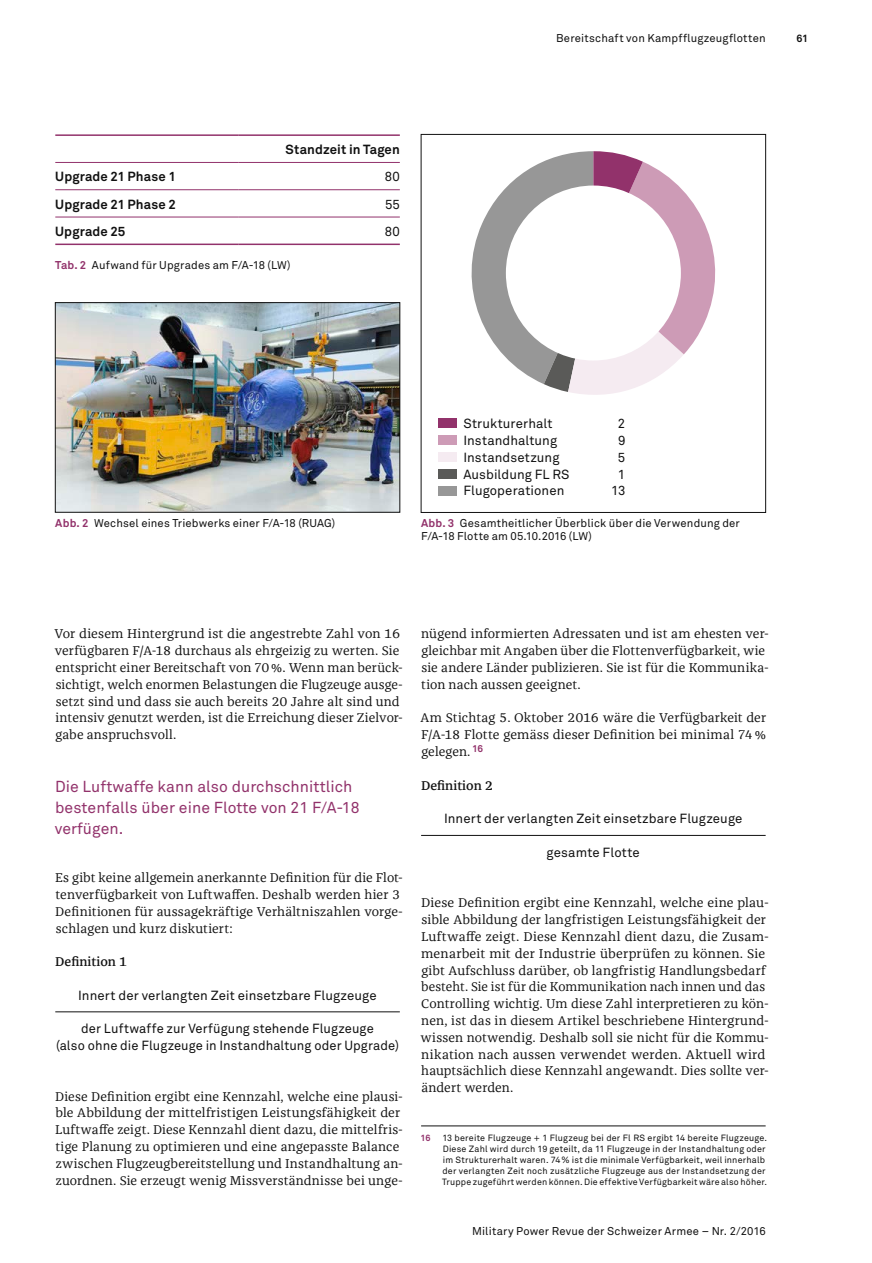
<style>
.page{position:relative;width:872px;height:1263px;background:#fff}
.page>*{position:absolute;margin:0;border:0;box-sizing:border-box;transform-origin:0 0}
._04_02_Zitat{font:15.75px/21px "Akkurat Pro";letter-spacing:.005em;color:#92326b}
._02_01_Grundtext{font:13.2px/16.8px "Franziska Offc";letter-spacing:.01em;color:#111}
._02_01_Grundtext-2{font:13.2px/16.8px "Akkurat Pro";letter-spacing:.01em;color:#111;text-align:center}
._02_01_Grundtext-3{font:700 13.2px "Akkurat Pro";letter-spacing:.01em;color:#111}
._01_05_Zwischentitel{font:500 13.2px "Franziska Offc";color:#111}
._04_03_Legende{font:11.25px/13.5px "Akkurat Pro";letter-spacing:.015em;color:#111}
.t1{font:700 10.5px "Akkurat Pro";color:#111}
._04_04_Fussnote{font:9px/10.8px "Akkurat Pro";letter-spacing:.02em;color:#111}
._04_04_Fussnote-2{font:700 9px "Akkurat Pro";color:#92326b}
.s1{font-weight:700;color:#92326b}
</style>
<div class="page">
<div style="left:421px;top:134px;width:345px;height:379px;border:1px solid #111"></div>
<hr style="left:421px;top:835px;width:344px;height:1px;background:#111">
<hr style="left:421px;top:1126px;width:344px;height:1px;background:#111">
<hr style="left:55px;top:1011px;width:345px;height:1px;background:#111">
<hr style="left:55px;top:134px;width:183px;height:2px;background:#92326b">
<hr style="left:238px;top:134px;width:162px;height:2px;background:#92326b">
<hr style="left:55px;top:162px;width:183px;height:1px;background:#92326b">
<hr style="left:238px;top:162px;width:162px;height:1px;background:#92326b">
<hr style="left:55px;top:189px;width:183px;height:1px;background:#92326b">
<hr style="left:238px;top:189px;width:162px;height:1px;background:#92326b">
<hr style="left:55px;top:217px;width:183px;height:1px;background:#92326b">
<hr style="left:238px;top:217px;width:162px;height:1px;background:#92326b">
<hr style="left:55px;top:244px;width:183px;height:1px;background:#92326b">
<hr style="left:238px;top:244px;width:162px;height:1px;background:#92326b">
<img style="left:57px;top:304px;width:341px;height:206px">
<div style="left:55px;top:302px;width:345px;height:210px;border:1px solid #111"></div>
<svg style="left:471px;top:151px;width:245px;height:244px"></svg>
<div style="left:506px;top:186px;width:175px;height:174px;background:#fff;border-radius:50%"></div>
<div style="left:438px;top:419px;width:19px;height:9px;background:#92326b"></div>
<div style="left:438px;top:436px;width:19px;height:9px;background:#cd9bb6"></div>
<div style="left:438px;top:452px;width:19px;height:10px;background:#f5ebf1"></div>
<div style="left:438px;top:469px;width:19px;height:9px;background:#5a5a58"></div>
<div style="left:438px;top:486px;width:19px;height:9px;background:#979797"></div>
<p class="_02_01_Grundtext-3" style="left:286px;top:141px;width:116px">Standzeit in Tagen</p>
<p class="_02_01_Grundtext-3" style="left:55px;top:168px;width:122px">Upgrade 21 Phase 1</p>
<p class="_02_01_Grundtext-2" style="left:385px;top:169px;width:16px">80</p>
<p class="_02_01_Grundtext-3" style="left:55px;top:196px;width:122px">Upgrade 21 Phase 2</p>
<p class="_02_01_Grundtext-2" style="left:385px;top:196px;width:16px">55</p>
<p class="_02_01_Grundtext-3" style="left:55px;top:223px;width:72px">Upgrade 25</p>
<p class="_02_01_Grundtext-2" style="left:385px;top:223px;width:16px">80</p>
<p class="_04_03_Legende" style="left:55px;top:258px;width:237px"><span class="s1">Tab. 2</span> Aufwand für Upgrades am F/A-18 (LW)</p>
<p class="_04_03_Legende" style="left:556px;top:32px;width:211px">Bereitschaft von Kampfflugzeugflotten</p>
<p class="t1" style="left:796px;top:32px;width:13px">61</p>
<p class="_02_01_Grundtext-2" style="left:463px;top:415px;width:91px">Strukturerhalt</p>
<p class="_02_01_Grundtext-2" style="left:618px;top:415px;width:9px">2</p>
<p class="_02_01_Grundtext-2" style="left:463px;top:432px;width:95px">Instandhaltung</p>
<p class="_02_01_Grundtext-2" style="left:618px;top:432px;width:9px">9</p>
<p class="_02_01_Grundtext-2" style="left:463px;top:449px;width:98px">Instandsetzung</p>
<p class="_02_01_Grundtext-2" style="left:618px;top:449px;width:9px">5</p>
<p class="_02_01_Grundtext-2" style="left:463px;top:466px;width:108px">Ausbildung FL RS</p>
<p class="_02_01_Grundtext-2" style="left:618px;top:466px;width:9px">1</p>
<p class="_02_01_Grundtext-2" style="left:463px;top:483px;width:103px">Flugoperationen</p>
<p class="_02_01_Grundtext-2" style="left:611px;top:483px;width:16px">13</p>
<p class="_04_03_Legende" style="left:55px;top:516px;width:281px"><span class="s1">Abb. 2</span> Wechsel eines Triebwerks einer F/A-18 (RUAG)</p>
<p class="_04_03_Legende" style="left:421px;top:516px;width:320px"><span class="s1">Abb. 3</span> Gesamtheitlicher Überblick über die Verwendung der<br>F/A-18 Flotte am 05.10.2016 (LW)</p>
<p class="_02_01_Grundtext" style="left:54px;top:626px;width:350px">Vor diesem Hintergrund ist die angestrebte Zahl von 16 verfügbaren F/A-18 durchaus als ehrgeizig zu werten. Sie entspricht einer Bereitschaft von 70%. Wenn man berück&shy;sichtigt, welch enormen Belastungen die Flugzeuge ausge&shy;setzt sind und dass sie auch bereits 20 Jahre alt sind und intensiv genutzt werden, ist die Erreichung dieser Zielvor&shy;gabe anspruchsvoll.</p>
<p class="_04_02_Zitat" style="left:55px;top:777px;width:306px">Die Luftwaffe kann also durchschnittlich bestenfalls über eine Flotte von 21 F/A-18 verfügen.</p>
<p class="_02_01_Grundtext" style="left:55px;top:869px;width:349px">Es gibt keine allgemein anerkannte Definition für die Flot&shy;tenverfügbarkeit von Luftwaffen. Deshalb werden hier 3<br>Definitionen für aussagekräftige Verhältniszahlen vorge&shy;schlagen und kurz diskutiert:</p>
<p class="_01_05_Zwischentitel" style="left:55px;top:954px;width:73px">Definition 1</p>
<p class="_02_01_Grundtext-2" style="left:78px;top:987px;width:300px">Innert der verlangten Zeit einsetzbare Flugzeuge</p>
<p class="_02_01_Grundtext-2" style="left:56px;top:1021px;width:344px">der Luftwaffe zur Verfügung stehende Flugzeuge<br>(also ohne die Flugzeuge in Instandhaltung oder Upgrade)</p>
<p class="_02_01_Grundtext" style="left:55px;top:1088px;width:349px">Diese Definition ergibt eine Kennzahl, welche eine plausi&shy;ble Abbildung der mittelfristigen Leistungsfähigkeit der Luftwaffe zeigt. Diese Kennzahl dient dazu, die mittelfris&shy;tige Planung zu optimieren und eine angepasste Balance zwischen Flugzeugbereitstellung und Instandhaltung an&shy;zuordnen. Sie erzeugt wenig Missverständnisse bei unge-</p>
<p class="_02_01_Grundtext" style="left:421px;top:626px;width:349px">nügend informierten Adressaten und ist am ehesten ver&shy;gleichbar mit Angaben über die Flottenverfügbarkeit, wie sie andere Länder publizieren. Sie ist für die Kommunika&shy;tion nach aussen geeignet.</p>
<p class="_02_01_Grundtext" style="left:420px;top:710px;width:347px;text-align:justify">Am Stichtag 5. Oktober 2016 wäre die Verfügbarkeit der F/A-18 Flotte gemäss dieser Definition bei minimal 74% gelegen. <sup>16</sup></p>
<p class="_01_05_Zwischentitel" style="left:421px;top:778px;width:73px">Definition 2</p>
<p class="_02_01_Grundtext-2" style="left:444px;top:811px;width:300px">Innert der verlangten Zeit einsetzbare Flugzeuge</p>
<p class="_02_01_Grundtext-2" style="left:546px;top:844px;width:95px">gesamte Flotte</p>
<p class="_02_01_Grundtext" style="left:420px;top:895px;width:350px">Diese Definition ergibt eine Kennzahl, welche eine plau&shy;sible Abbildung der langfristigen Leistungsfähigkeit der Luftwaffe zeigt. Diese Kennzahl dient dazu, die Zusam&shy;menarbeit mit der Industrie überprüfen zu können. Sie gibt Aufschluss darüber, ob langfristig Handlungsbedarf besteht. Sie ist für die Kommunikation nach innen und das Controlling wichtig. Um diese Zahl interpretieren zu kön&shy;nen, ist das in diesem Artikel beschriebene Hintergrund&shy;wissen notwendig. Deshalb soll sie nicht für die Kommu&shy;nikation nach aussen verwendet werden. Aktuell wird hauptsächlich diese Kennzahl angewandt. Dies sollte ver&shy;ändert werden.</p>
<p class="_04_04_Fussnote-2" style="left:420px;top:1132px;width:11px">16</p>
<p class="_04_04_Fussnote" style="left:442px;top:1133px;width:326px">13 bereite Flugzeuge + 1 Flugzeug bei der Fl RS ergibt 14 bereite Flugzeuge.<br>Diese Zahl wird durch 19 geteilt, da 11 Flugzeuge in der Instandhaltung oder im Strukturerhalt waren. 74% ist die minimale Verfügbarkeit, weil innerhalb der verlangten Zeit noch zusätzliche Flugzeuge aus der Instandsetzung der Truppe zugeführt werden können. Die effektive Verfügbarkeit wäre also höher.</p>
<p class="_04_03_Legende" style="left:472px;top:1224px;width:295px">Military Power Revue der Schweizer Armee – Nr. 2/2016</p>
</div>
